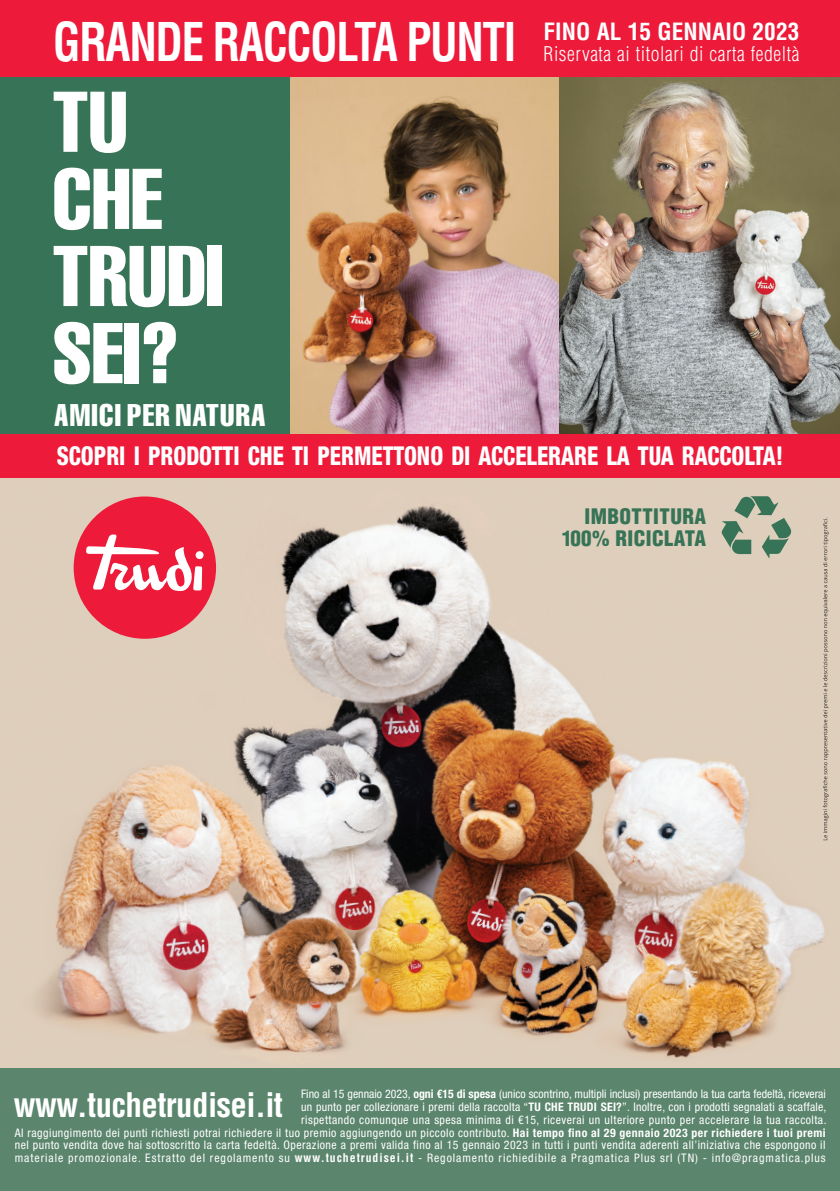
<style>
.page{position:relative;width:840px;height:1191px;background:#fff}
.page>*{position:absolute;margin:0;border:0;box-sizing:border-box;transform-origin:0 0}
.t1{font:84.4px/77px "Helvetica LT Std Comp";color:#fff}
.t2{font:700 condensed 52px "Helvetica LT Std";letter-spacing:-.03em;color:#fff;scale:.87 1}
.t3{font:700 condensed 33px "Helvetica LT Std";letter-spacing:-.02em;color:#fff}
.t4{font:30.8px "Helvetica LT Std Comp";letter-spacing:.04em;color:#fff}
.t5{font:800 condensed 26px "Helvetica Neue LT Std";color:#fff;scale:.87 1}
.t6{font:700 condensed 23.2px "Helvetica LT Std";letter-spacing:.005em;color:#fff}
.t7{font:900 condensed 20.8px "Helvetica LT Std";letter-spacing:.02em;color:#377356}
.t8{font:300 condensed 19.8px "Helvetica LT Std";letter-spacing:.03em;color:#fff}
.t9{font:condensed 11.8px/12.6px "Helvetica Neue LT Std";letter-spacing:.06em;color:#fff;text-align:justify}
.s1{font-weight:700}
.s2{font-family:"Helvetica LT Std";font-weight:700}
</style>
<div class="page">
<img style="left:289px;top:76px;width:270px;height:358px">
<img style="left:559px;top:76px;width:280px;height:358px">
<div style="left:0;top:72px;width:289px;height:372px;background:#377356"></div>
<img style="left:0;top:477px;width:839px;height:591px">
<svg style="left:822px;top:518px;width:6px;height:322px;background:#bfb1a1"></svg>
<div style="left:0;top:1068px;width:839px;height:123px;background:#5b856c"></div>
<svg style="left:721px;top:496px;width:69px;height:62px;background:#9caa93"></svg>
<div style="left:0;top:0;width:839px;height:76px;background:#ed1a3a"></div>
<div style="left:0;top:434px;width:839px;height:43px;background:#ed1a3a"></div>
<div style="left:74px;top:496px;width:142px;height:143px;background:#ed1a3a;border-radius:50%"></div>
<svg style="left:86px;top:534px;width:117px;height:57px"></svg>
<p class="t2" style="left:53px;top:9px;width:533px">GRANDE RACCOLTA PUNTI</p>
<p class="t1" style="left:52px;top:82px;width:77px">TU</p>
<p class="t1" style="left:52px;top:159px;width:172px">CHE<br>TRUDI<br>SEI?</p>
<p class="t4" style="left:54px;top:395px;width:213px">AMICI PER NATURA</p>
<p class="t6" style="left:543px;top:17px;width:257px">FINO AL 15 GENNAIO 2023</p>
<p class="t8" style="left:543px;top:41px;width:257px">Riservata ai titolari di carta fedeltà</p>
<p class="t5" style="left:57px;top:439px;width:836px">SCOPRI I PRODOTTI CHE TI PERMETTONO DI ACCELERARE LA TUA RACCOLTA!</p>
<p class="t7" style="left:584px;top:503px;width:123px">IMBOTTITURA</p>
<p class="t7" style="left:561px;top:525px;width:145px">100% RICICLATA</p>
<p class="t3" style="left:14px;top:1084px;width:271px">www.tuchetrudisei.it</p>
<p class="t9" style="left:301px;top:1088px;width:526px">Fino al 15 gennaio 2023, <span class="s1">ogni €15 di spesa</span> (unico scontrino, multipli inclusi) presentando la tua carta fedeltà, riceverai un punto per collezionare i premi della raccolta “<span class="s1">TU CHE TRUDI SEI?</span>”. Inoltre, con i prodotti segnalati a scaffale, rispettando comunque una spesa minima di €15, riceverai un ulteriore punto per accelerare la tua raccolta.</p>
<p class="t9" style="left:15px;top:1126px;width:811px">Al raggiungimento dei punti richiesti potrai richiedere il tuo premio aggiungendo un piccolo contributo. <span class="s1">Hai tempo fino al 29 gennaio 2023 per richiedere i tuoi premi </span>nel punto vendita dove hai sottoscritto la carta fedeltà. Operazione a premi valida fino al 15 gennaio 2023 in tutti i punti vendita aderenti all’iniziativa che espongono il materiale promozionale. Estratto del regolamento su <span class="s2">www.tuchetrudisei.it</span> - Regolamento richiedibile a Pragmatica Plus srl (TN) - info@pragmatica.plus</p>
</div>
